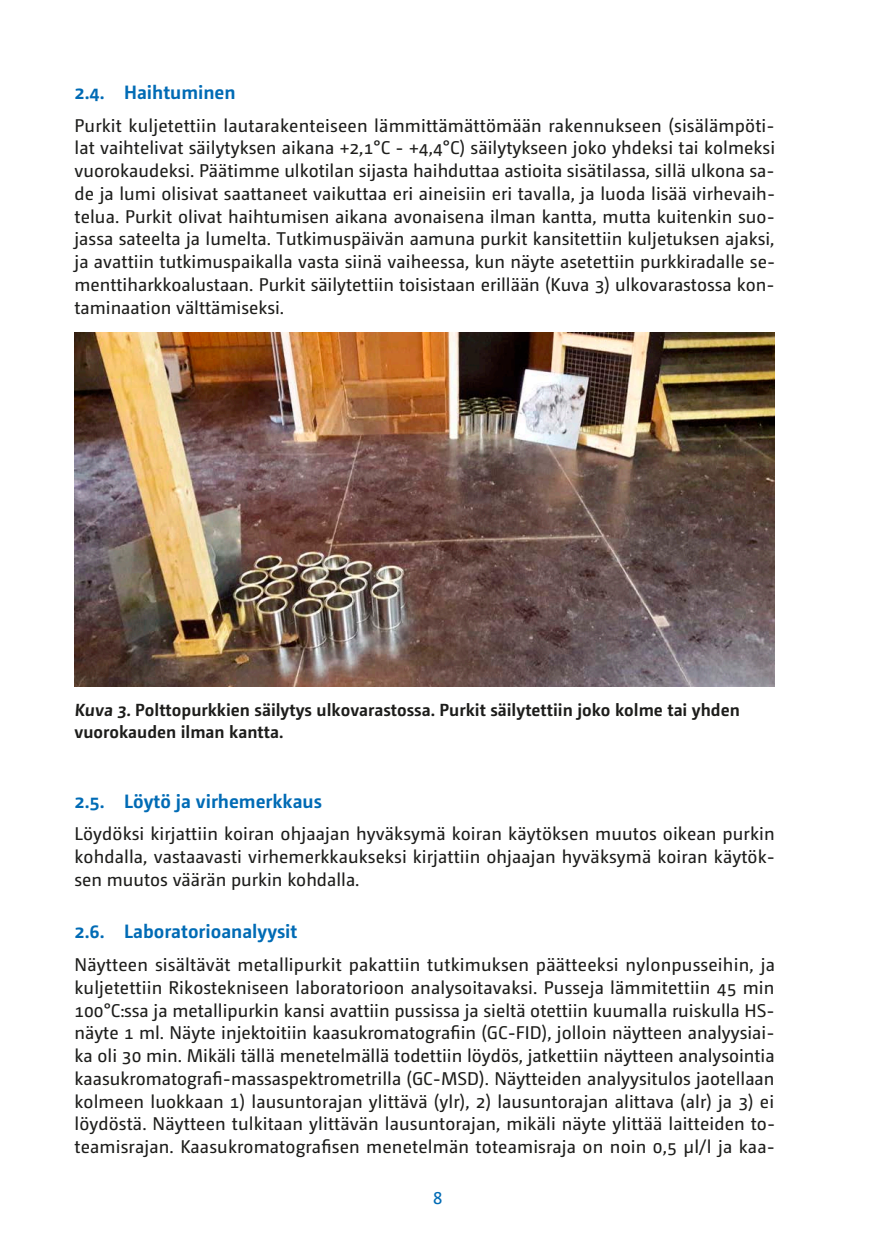
<style>
.page{position:relative;width:874px;height:1241px;background:#fff}
.page>*{position:absolute;margin:0;border:0;box-sizing:border-box;transform-origin:0 0}
.t1{font:700 19.25px "Camingo Dos";color:#006bb5}
.t2{font:18.38px/22.8px "Camingo Dos";color:#1d1d1b;text-align:justify}
.t3{font:18.38px "Camingo Dos";color:#006bb5}
.t4{font:700 17.5px/22.8px "Camingo Dos";color:#1d1d1b}
</style>
<div class="page">
<img style="left:74px;top:332px;width:700px;height:354px">
<p class="t1" style="left:74px;top:80px;width:163px">2.4. Haihtuminen</p>
<p class="t2" style="left:74px;top:114px;width:702px">Purkit kuljetettiin lautarakenteiseen lämmittämättömään rakennukseen (sisälämpöti&shy;lat vaihtelivat säilytyksen aikana +2,1°C - +4,4°C) säilytykseen joko yhdeksi tai kolmeksi vuorokaudeksi. Päätimme ulkotilan sijasta haihduttaa astioita sisätilassa, sillä ulkona sa&shy;de ja lumi olisivat saattaneet vaikuttaa eri aineisiin eri tavalla, ja luoda lisää virhevaih&shy;telua. Purkit olivat haihtumisen aikana avonaisena ilman kantta, mutta kuitenkin suo&shy;jassa sateelta ja lumelta. Tutkimuspäivän aamuna purkit kansitettiin kuljetuksen ajaksi, ja avattiin tutkimuspaikalla vasta siinä vaiheessa, kun näyte asetettiin purkkiradalle se&shy;menttiharkkoalustaan. Purkit säilytettiin toisistaan erillään (Kuva 3) ulkovarastossa kon&shy;taminaation välttämiseksi.</p>
<p class="t4" style="left:74px;top:697px;width:666px">Kuva 3. Polttopurkkien säilytys ulkovarastossa. Purkit säilytettiin joko kolme tai yhden vuorokauden ilman kantta.</p>
<p class="t1" style="left:74px;top:789px;width:249px">2.5. Löytö ja virhemerkkaus</p>
<p class="t2" style="left:74px;top:822px;width:701px">Löydöksi kirjattiin koiran ohjaajan hyväksymä koiran käytöksen muutos oikean purkin kohdalla, vastaavasti virhemerkkaukseksi kirjattiin ohjaajan hyväksymä koiran käytök&shy;sen muutos väärän purkin kohdalla.</p>
<p class="t1" style="left:74px;top:919px;width:224px">2.6. Laboratorioanalyysit</p>
<p class="t2" style="left:74px;top:953px;width:702px">Näytteen sisältävät metallipurkit pakattiin tutkimuksen päätteeksi nylonpusseihin, ja kuljetettiin Rikostekniseen laboratorioon analysoitavaksi. Pusseja lämmitettiin 45 min 100°C:ssa ja metallipurkin kansi avattiin pussissa ja sieltä otettiin kuumalla ruiskulla HS&shy;näyte 1 ml. Näyte injektoitiin kaasukromatografiin (GC-FID), jolloin näytteen analyysiai&shy;ka oli 30 min. Mikäli tällä menetelmällä todettiin löydös, jatkettiin näytteen analysointia kaasukromatografi-massaspektrometrilla (GC-MSD). Näytteiden analyysitulos jaotellaan kolmeen luokkaan 1) lausuntorajan ylittävä (ylr), 2) lausuntorajan alittava (alr) ja 3) ei löydöstä. Näytteen tulkitaan ylittävän lausuntorajan, mikäli näyte ylittää laitteiden to&shy;teamisrajan. Kaasukromatografisen menetelmän toteamisraja on noin 0,5 µl/l ja kaa-</p>
<p class="t3" style="left:432px;top:1186px;width:11px">8</p>
</div>
